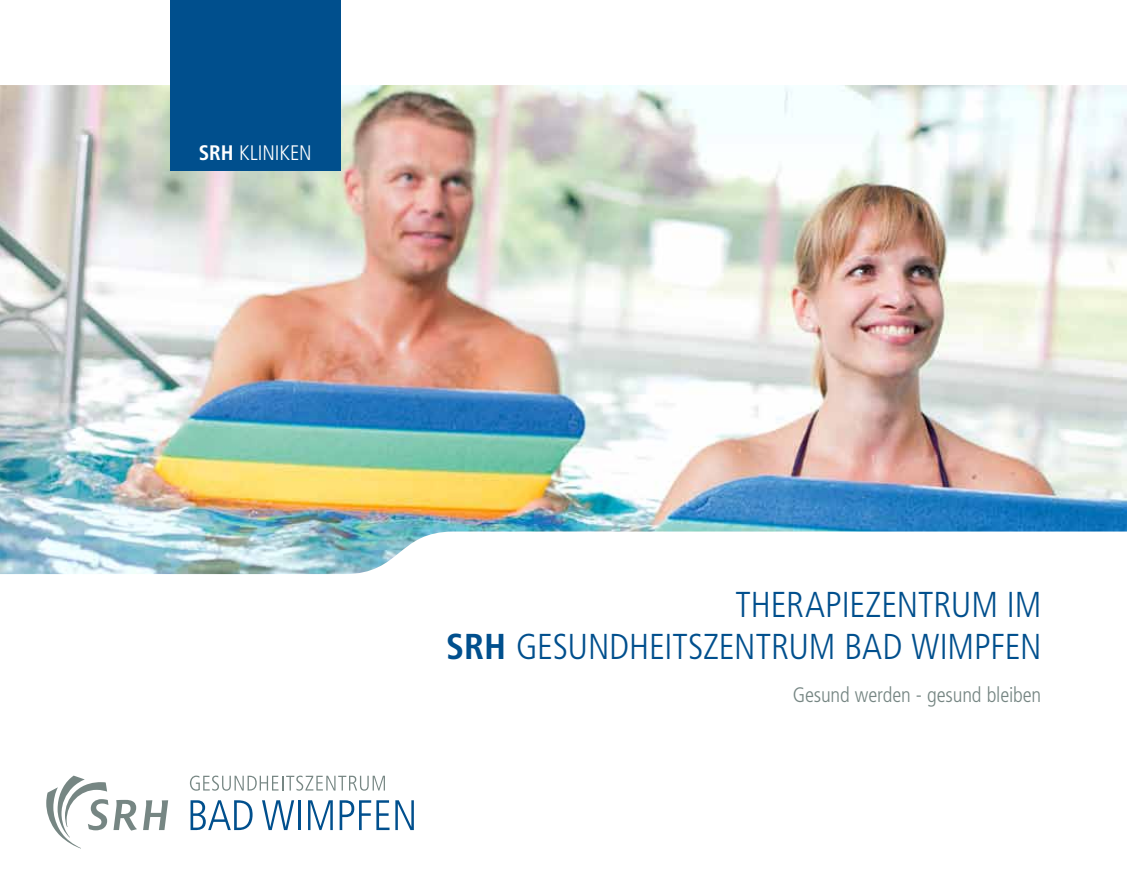
<style>
.page{position:relative;width:1127px;height:893px;background:#fff}
.page>*{position:absolute;margin:0;border:0;box-sizing:border-box;transform-origin:0 0}
.t1{font:300 condensed 36px "Frutiger LT Std";letter-spacing:-.005em;color:#004f8d}
.t2{font:700 condensed 36px "Frutiger LT Std";color:#004f8d}
.t3{font:300 condensed 21px "Frutiger LT Std";letter-spacing:-.01em;color:#768683}
.t4{font:300 condensed 21px "Frutiger LT Std";color:#fff}
.s1{font-weight:700}
</style>
<div class="page">
<img style="left:0;top:85px;width:1127px;height:489px">
<svg style="left:143px;top:800px;width:25px;height:30px"></svg>
<svg style="left:46px;top:776px;width:91px;height:72px"></svg>
<svg style="left:191px;top:800px;width:62px;height:30px"></svg>
<svg style="left:262px;top:800px;width:32px;height:30px"></svg>
<hr style="left:298px;top:800px;width:3px;height:30px;background:#004f8d">
<svg style="left:308px;top:800px;width:25px;height:30px"></svg>
<svg style="left:340px;top:800px;width:49px;height:30px"></svg>
<svg style="left:395px;top:800px;width:19px;height:30px"></svg>
<svg style="left:190px;top:776px;width:195px;height:15px"></svg>
<div style="left:170px;top:0;width:170px;height:170px;background:#004f8d"></div>
<p class="t4" style="left:199px;top:141px;width:114px"><span class="s1">SRH</span> KLINIKEN</p>
<p class="t1" style="left:735px;top:584px;width:287px">THERAPIEZENTRUM IM</p>
<p class="t2" style="left:446px;top:625px;width:20px">srh</p>
<p class="t1" style="left:516px;top:626px;width:527px">GESUNDHEITSZENTRUM BAD WIM PFEN</p>
<p class="t3" style="left:793px;top:682px;width:250px">GESUND WERDEN - GESUND BLEIBEN</p>
</div>
